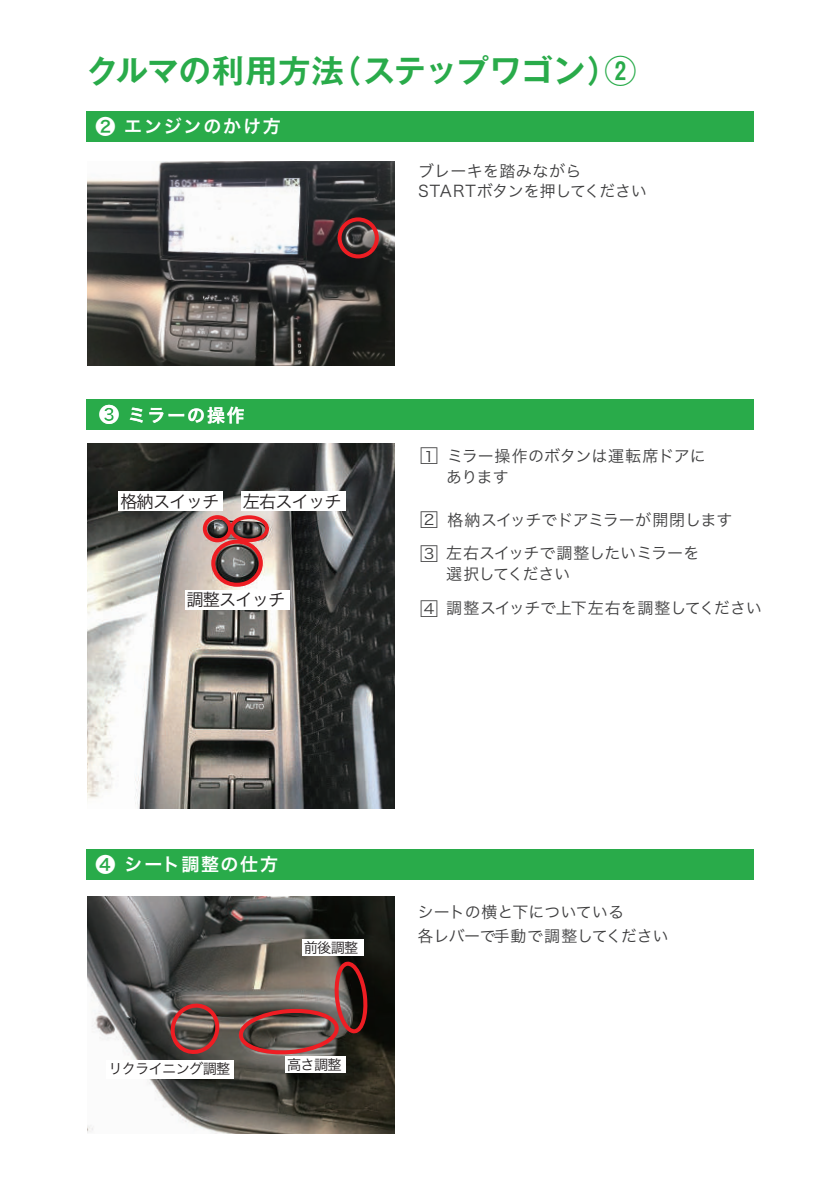
<style>
.page{position:relative;width:840px;height:1191px;background:#fff}
.page>*{position:absolute;margin:0;border:0;box-sizing:border-box;transform-origin:0 0}
.t1{font:700 32px "Gothic MB101 Pro De";letter-spacing:-.01em;color:#29ab4a}
.t2{font:18px "Hira Kaku Pro W6";letter-spacing:.1em;color:#fff}
.t3{font:17.2px "Hira Kaku Pro W3";letter-spacing:-.05em;color:#231f20}
.t4{font:16px/21px "Hiragino Sans W3";letter-spacing:-.01em;color:#3e3e3f}
.t5{font:14.2px "Hira Kaku Pro W3";letter-spacing:-.05em;color:#231f20}
.s1{font-size:20px}
.s2{font-size:22px}
.s3{font-size:14.4px}
</style>
<div class="page">
<hr style="left:0;top:397px;width:57px;height:1px;background:#6c6d70">
<hr style="left:0;top:794px;width:57px;height:1px;background:#6c6d70">
<img style="left:87px;top:443px;width:307px;height:365px">
<div style="left:211px;top:539px;width:52px;height:48px;border:4px solid #ee1d23;border-radius:50%"></div>
<div style="left:229px;top:515px;width:40px;height:27px;border:4px solid #ee1d23;border-radius:50%"></div>
<div style="left:203px;top:515px;width:29px;height:27px;border:4px solid #ee1d23;border-radius:50%"></div>
<div style="left:184px;top:590px;width:105px;height:19px;background:#fff"></div>
<div style="left:118px;top:491px;width:105px;height:19px;background:#fff"></div>
<div style="left:241px;top:491px;width:104px;height:19px;background:#fff"></div>
<img style="left:87px;top:161px;width:307px;height:205px">
<img style="left:87px;top:896px;width:307px;height:237px">
<div style="left:337px;top:217px;width:41px;height:41px;border:4px solid #ee1d23;border-radius:50%"></div>
<div style="left:87px;top:111px;width:666px;height:31px;background:#29ab4a"></div>
<div style="left:87px;top:399px;width:666px;height:31px;background:#29ab4a"></div>
<div style="left:87px;top:849px;width:666px;height:31px;background:#29ab4a"></div>
<svg style="left:164px;top:997px;width:56px;height:63px;background:#744f4c"></svg>
<svg style="left:235px;top:959px;width:136px;height:99px;background:#715650"></svg>
<div style="left:285px;top:1056px;width:61px;height:16px;background:#fff"></div>
<div style="left:302px;top:940px;width:61px;height:16px;background:#fff"></div>
<div style="left:107px;top:1060px;width:127px;height:18px;background:#fff"></div>
<h1 class="t1" style="left:86px;top:45px;width:551px">クルマの利用方法（ステップワゴン）②</h1>
<p class="t2" style="left:95px;top:110px;width:187px"><span class="s1">❷</span> エンジンのかけ方</p>
<p class="t4" style="left:418px;top:160px;width:230px;line-height:20px">ブレーキを踏みながら<br>STARTボタンを押してください</p>
<p class="t2" style="left:99px;top:398px;width:147px"><span class="s1">❸</span> ミラーの操作</p>
<p class="t3" style="left:120px;top:486px;width:100px">格納スイッチ</p>
<p class="t3" style="left:242px;top:486px;width:100px">左右スイッチ</p>
<p class="t3" style="left:186px;top:584px;width:100px">調整スイッチ</p>
<p class="t4" style="left:446px;top:444px;width:261px;text-indent:-28px"><span class="s2">□</span><span class="s3">１</span> ミラー操作のボタンは運転席ドアにあります</p>
<p class="t4" style="left:418px;top:508px;width:316px"><span class="s2">□</span><span class="s3">２</span> 格納スイッチでドアミラーが開閉します</p>
<p class="t4" style="left:446px;top:541px;width:255px;text-indent:-28px"><span class="s2">□</span><span class="s3">３</span>左右スイッチで調整したいミラーを選択してください</p>
<p class="t4" style="left:418px;top:596px;width:345px"><span class="s2">□</span><span class="s3">４</span>調整スイッチで上下左右を調整してください</p>
<p class="t2" style="left:95px;top:848px;width:184px"><span class="s1">❹</span> シート調整の仕方</p>
<p class="t5" style="left:303px;top:935px;width:56px">前後調整</p>
<p class="t5" style="left:108px;top:1056px;width:123px">リクライニング調整</p>
<p class="t5" style="left:287px;top:1051px;width:56px">高さ調整</p>
<p class="t4" style="left:417px;top:899px;width:252px;line-height:24px">シートの横と下についている<br>各レバーで手動で調整してください</p>
</div>
